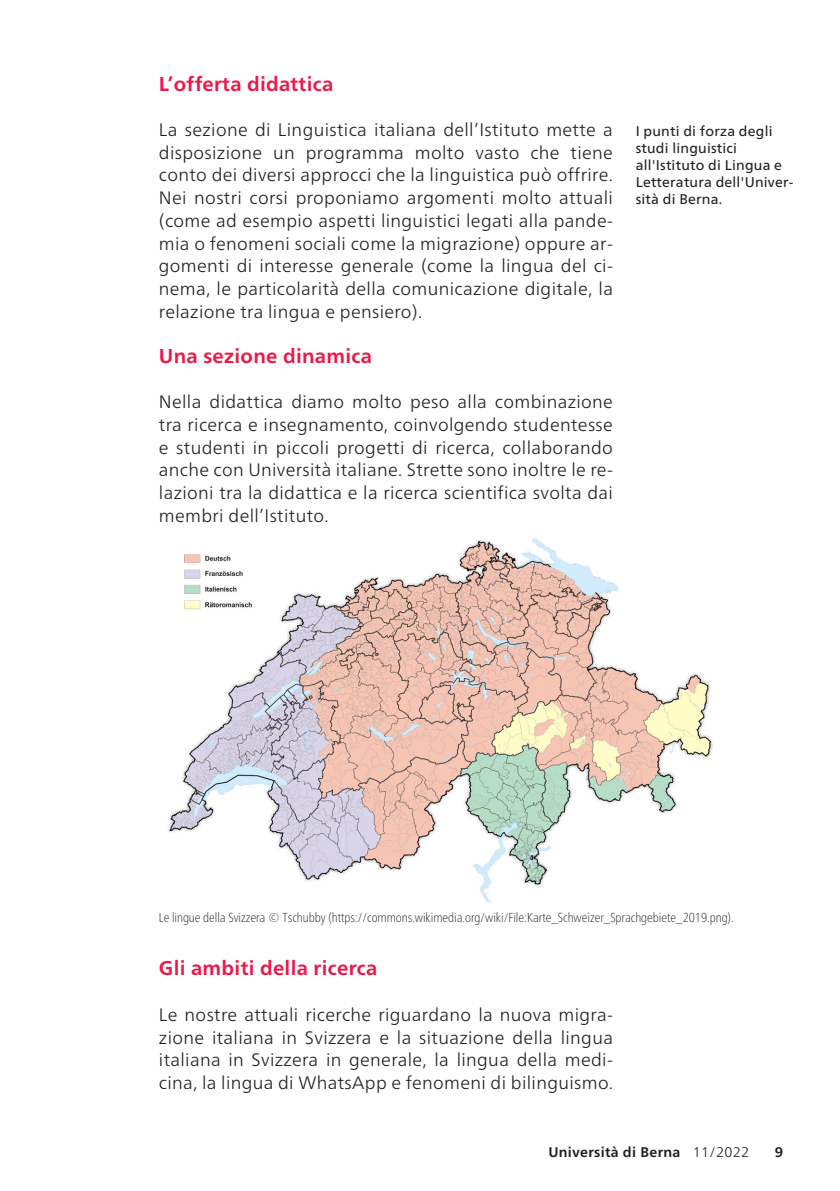
<style>
.page{position:relative;width:840px;height:1191px;background:#fff}
.page>*{position:absolute;margin:0;border:0;box-sizing:border-box;transform-origin:0 0}
._2__Untertitel{font:700 20px "Frutiger Neue LT Pro";letter-spacing:.015em;color:#ed1748}
._5__Grundtext_9pt{font:300 18px/22.6px "Frutiger Neue LT Pro";letter-spacing:.02em;color:#231f20;text-align:justify}
._6__Legende_Fussn_Ma{font:14px/17px "Frutiger Neue LT";letter-spacing:.015em;color:#231f20}
.t1{font:700 14px "Frutiger Neue LT Pro";letter-spacing:.02em;color:#231f20}
.t2{font:100 condensed 13px "Frutiger Neue LT";color:#231f20}
.s1{font-weight:300}
</style>
<div class="page">
<img style="left:168px;top:538px;width:545px;height:364px">
<p class="_2__Untertitel" style="left:159px;top:72px;width:176px">L’offerta didattica</p>
<p class="_5__Grundtext_9pt" style="left:159px;top:118px;width:455px">La sezione di Linguistica italiana dell’Istituto mette a disposizione un programma molto vasto che tiene conto dei diversi approcci che la linguistica può offrire.<br>Nei nostri corsi proponiamo argomenti molto attuali (come ad esempio aspetti linguistici legati alla pande&shy;mia o fenomeni sociali come la migrazione) oppure ar&shy;gomenti di interesse generale (come la lingua del ci&shy;nema, le particolarità della comunicazione digitale, la relazione tra lingua e pensiero).</p>
<p class="_2__Untertitel" style="left:159px;top:344px;width:214px">Una sezione dinamica</p>
<p class="_5__Grundtext_9pt" style="left:159px;top:390px;width:455px">Nella didattica diamo molto peso alla combinazione tra ricerca e insegnamento, coinvolgendo studentesse e studenti in piccoli progetti di ricerca, collaborando anche con Università italiane. Strette sono inoltre le re&shy;lazioni tra la didattica e la ricerca scientifica svolta dai membri dell’Istituto.</p>
<p class="_6__Legende_Fussn_Ma" style="left:635px;top:122px;width:159px">I punti di forza degli studi linguistici all'Istituto di Lingua e<br>Letteratura dell'Univer&shy;sità di Berna.</p>
<p class="t2" style="left:159px;top:909px;width:576px">Le lingue della Svizzera © Tschubby (https://commons.wikimedia.org/wiki/File:Karte_Schweizer_Sprachgebiete_2019.png).</p>
<p class="_2__Untertitel" style="left:159px;top:956px;width:220px">Gli ambiti della ricerca</p>
<p class="_5__Grundtext_9pt" style="left:159px;top:1003px;width:455px">Le nostre attuali ricerche riguardano la nuova migra&shy;zione italiana in Svizzera e la situazione della lingua italiana in Svizzera in generale, la lingua della medi&shy;cina, la lingua di WhatsApp e fenomeni di bilinguismo.</p>
<p class="t1" style="left:548px;top:1143px;width:202px">Università di Berna <span class="s1">11/2022</span></p>
<p class="t1" style="left:774px;top:1143px;width:10px">9</p>
</div>
